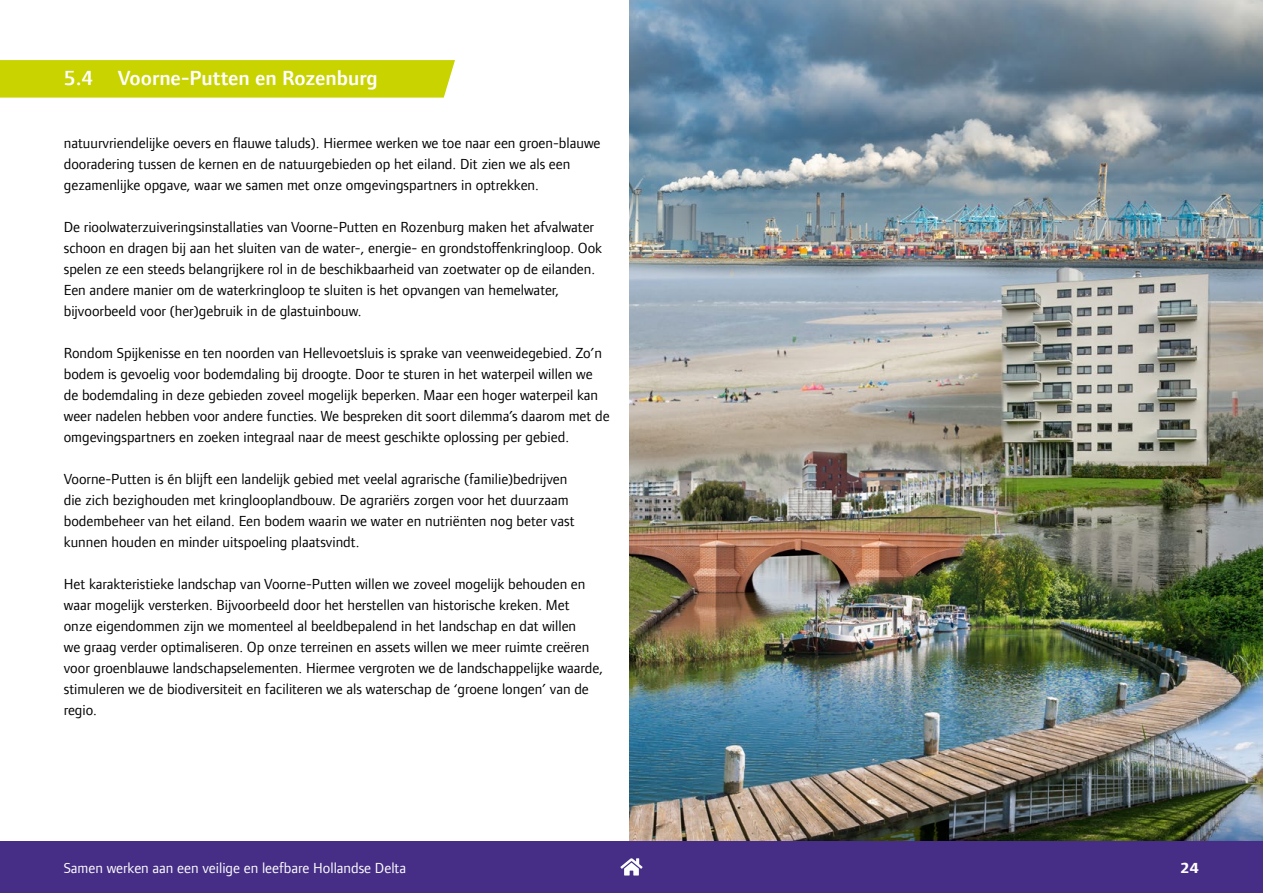
<style>
.page{position:relative;width:1263px;height:893px;background:#fff}
.page>*{position:absolute;margin:0;border:0;box-sizing:border-box;transform-origin:0 0}
.t1{font:600 21px "Foundry Form Sans";color:#fff}
.t2{font:15px/21px "Foundry Form Sans";color:#000}
.t3{font:15px "Foundry Form Sans";color:#fff}
.t4{font:800 15px "Foundry Form Sans";color:#fff}
</style>
<div class="page">
<div style="left:0;top:841px;width:1263px;height:52px;background:#462e87"></div>
<svg style="left:620px;top:858px;width:22px;height:17px"></svg>
<div style="left:0;top:60px;width:455px;height:38px;background:#c8d300"></div>
<img style="left:629px;top:0;width:634px;height:841px">
<h1 class="t1" style="left:64px;top:65px;width:316px">5.4 Voorne-Putten en Rozenburg</h1>
<p class="t2" style="left:64px;top:132px;width:538px">natuurvriendelijke oevers en flauwe taluds). Hiermee werken we toe naar een groen-blauwe dooradering tussen de kernen en de natuurgebieden op het eiland. Dit zien we als een gezamenlijke opgave, waar we samen met onze omgevingspartners in optrekken.</p>
<p class="t2" style="left:64px;top:216px;width:540px">De rioolwaterzuiveringsinstallaties van Voorne-Putten en Rozenburg maken het afvalwater schoon en dragen bij aan het sluiten van de water-, energie- en grondstoffenkringloop. Ook spelen ze een steeds belangrijkere rol in de beschikbaarheid van zoetwater op de eilanden.<br>Een andere manier om de waterkringloop te sluiten is het opvangen van hemelwater, bijvoorbeeld voor (her)gebruik in de glastuinbouw.</p>
<p class="t2" style="left:64px;top:342px;width:547px">Rondom Spijkenisse en ten noorden van Hellevoetsluis is sprake van veenweidegebied. Zo’n bodem is gevoelig voor bodemdaling bij droogte. Door te sturen in het waterpeil willen we de bodemdaling in deze gebieden zoveel mogelijk beperken. Maar een hoger waterpeil kan weer nadelen hebben voor andere functies. We bespreken dit soort dilemma’s daarom met de omgevingspartners en zoeken integraal naar de meest geschikte oplossing per gebied.</p>
<p class="t2" style="left:64px;top:468px;width:512px">Voorne-Putten is én blijft een landelijk gebied met veelal agrarische (familie)bedrijven die zich bezighouden met kringlooplandbouw. De agrariërs zorgen voor het duurzaam bodembeheer van het eiland. Een bodem waarin we water en nutriënten nog beter vast kunnen houden en minder uitspoeling plaatsvindt.</p>
<p class="t2" style="left:64px;top:573px;width:541px">Het karakteristieke landschap van Voorne-Putten willen we zoveel mogelijk behouden en waar mogelijk versterken. Bijvoorbeeld door het herstellen van historische kreken. Met<br>onze eigendommen zijn we momenteel al beeldbepalend in het landschap en dat willen<br>we graag verder optimaliseren. Op onze terreinen en assets willen we meer ruimte creëren voor groenblauwe landschapselementen. Hiermee vergroten we de landschappelijke waarde, stimuleren we de biodiversiteit en faciliteren we als waterschap de ‘groene longen’ van de regio.</p>
<p class="t3" style="left:64px;top:859px;width:344px">Samen werken aan een veilige en leefbare Hollandse Delta</p>
<p class="t4" style="left:1180px;top:859px;width:21px">24</p>
</div>
